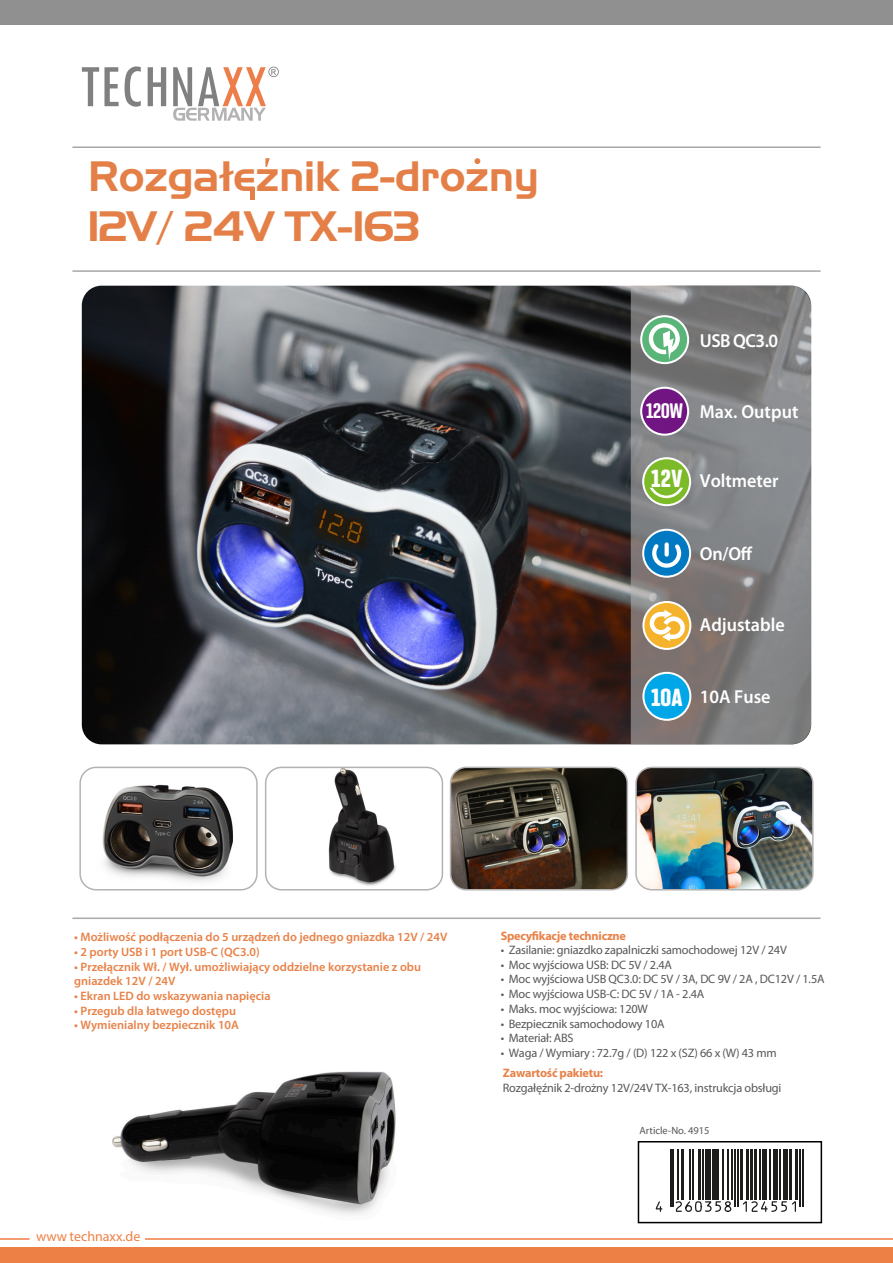
<style>
.page{position:relative;width:893px;height:1263px;background:#fff}
.page>*{position:absolute;margin:0;border:0;box-sizing:border-box;transform-origin:0 0}
.t1{font:41.25px/49.5px "Aero Regular SWFTE";color:#e37f47}
.t2{font:600 18.9px "Myriad Pro";color:#fff;scale:.96 1}
.t3{font:13.95px "Myriad Pro";color:#ed8045}
.t4{font:12.3px "Myriad Pro";letter-spacing:-.015em;color:#595757}
.t5{font:600 12.3px/14.7px "Myriad Pro";color:#e88249}
.t6{font:700 12.3px "Myriad Pro";letter-spacing:-.02em;color:#e88249}
.t7{font:10.5px "Myriad Pro";color:#595757}
.s1{font-family:"Nephrite";font-weight:700;font-size:21px}
.s2{font-family:"Nephrite";font-weight:800;font-size:24.6px}
</style>
<div class="page">
<img style="left:80px;top:1071px;width:363px;height:177px">
<img style="left:82px;top:286px;width:549px;height:458px">
<svg style="left:631px;top:286px;width:180px;height:458px;background:#818081"></svg>
<hr style="left:72px;top:146px;width:749px;height:2px;background:#a6a7a7">
<hr style="left:72px;top:270px;width:749px;height:2px;background:#a6a7a7">
<div style="left:0;top:0;width:893px;height:25px;background:#909091"></div>
<hr style="left:145px;top:1238px;width:748px;height:2px;background:#ed8045">
<hr style="left:0;top:1238px;width:30px;height:2px;background:#ed8045">
<div style="left:0;top:1248px;width:893px;height:15px;background:#ed8045"></div>
<svg style="left:82px;top:67px;width:37px;height:39px"></svg>
<svg style="left:125px;top:66px;width:16px;height:41px"></svg>
<svg style="left:148px;top:67px;width:18px;height:39px"></svg>
<svg style="left:173px;top:67px;width:106px;height:54px"></svg>
<hr style="left:72px;top:917px;width:749px;height:2px;background:#a8a9a9">
<div style="left:643px;top:458px;width:47px;height:47px;background:#7cba27;border-radius:50%"></div>
<div style="left:642px;top:457px;width:49px;height:49px;border:2px solid #fff;border-radius:50%"></div>
<svg style="left:649px;top:487px;width:35px;height:11px"></svg>
<div style="left:643px;top:673px;width:47px;height:47px;background:#00a7e8;border-radius:50%"></div>
<div style="left:642px;top:672px;width:49px;height:49px;border:2px solid #fff;border-radius:50%"></div>
<img style="left:82px;top:767px;width:173px;height:123px">
<img style="left:266px;top:767px;width:176px;height:123px">
<img style="left:451px;top:767px;width:176px;height:123px">
<img style="left:638px;top:767px;width:173px;height:123px">
<div style="left:79px;top:767px;width:179px;height:123px;border:2px solid #b4b2b2;border-radius:16px"></div>
<div style="left:265px;top:767px;width:178px;height:123px;border:2px solid #b4b2b2;border-radius:16px"></div>
<div style="left:450px;top:767px;width:178px;height:123px;border:2px solid #b4b2b2;border-radius:16px"></div>
<div style="left:635px;top:767px;width:179px;height:123px;border:2px solid #b4b2b2;border-radius:16px"></div>
<svg style="left:659px;top:1149px;width:145px;height:63px"></svg>
<hr style="left:670px;top:1149px;width:1px;height:58px;background:#1d1d1b">
<hr style="left:673px;top:1149px;width:1px;height:58px;background:#1d1d1b">
<hr style="left:677px;top:1149px;width:1px;height:51px;background:#1d1d1b">
<hr style="left:681px;top:1149px;width:3px;height:51px;background:#1d1d1b">
<hr style="left:690px;top:1149px;width:1px;height:51px;background:#1d1d1b">
<hr style="left:692px;top:1149px;width:2px;height:51px;background:#1d1d1b">
<hr style="left:698px;top:1149px;width:3px;height:51px;background:#1d1d1b">
<hr style="left:702px;top:1149px;width:2px;height:51px;background:#1d1d1b">
<div style="left:705px;top:1149px;width:6px;height:51px;background:#1d1d1b"></div>
<hr style="left:712px;top:1149px;width:1px;height:51px;background:#1d1d1b">
<hr style="left:715px;top:1149px;width:4px;height:51px;background:#1d1d1b">
<hr style="left:722px;top:1149px;width:1px;height:51px;background:#1d1d1b">
<hr style="left:727px;top:1149px;width:2px;height:51px;background:#1d1d1b">
<hr style="left:732px;top:1149px;width:1px;height:51px;background:#1d1d1b">
<hr style="left:734px;top:1149px;width:2px;height:58px;background:#1d1d1b">
<hr style="left:737px;top:1149px;width:2px;height:58px;background:#1d1d1b">
<hr style="left:740px;top:1149px;width:3px;height:51px;background:#1d1d1b">
<hr style="left:746px;top:1149px;width:2px;height:51px;background:#1d1d1b">
<hr style="left:750px;top:1149px;width:3px;height:51px;background:#1d1d1b">
<hr style="left:754px;top:1149px;width:3px;height:51px;background:#1d1d1b">
<hr style="left:760px;top:1149px;width:1px;height:51px;background:#1d1d1b">
<div style="left:762px;top:1149px;width:5px;height:51px;background:#1d1d1b"></div>
<hr style="left:770px;top:1149px;width:1px;height:51px;background:#1d1d1b">
<hr style="left:774px;top:1149px;width:4px;height:51px;background:#1d1d1b">
<hr style="left:779px;top:1149px;width:2px;height:51px;background:#1d1d1b">
<hr style="left:784px;top:1149px;width:4px;height:51px;background:#1d1d1b">
<hr style="left:789px;top:1149px;width:3px;height:51px;background:#1d1d1b">
<hr style="left:795px;top:1149px;width:3px;height:51px;background:#1d1d1b">
<hr style="left:799px;top:1149px;width:1px;height:58px;background:#1d1d1b">
<hr style="left:802px;top:1149px;width:1px;height:58px;background:#1d1d1b">
<svg style="left:655px;top:1200px;width:8px;height:11px"></svg>
<svg style="left:675px;top:1200px;width:57px;height:12px"></svg>
<svg style="left:741px;top:1200px;width:56px;height:12px"></svg>
<div style="left:638px;top:1141px;width:184px;height:82px;border:2px solid #000"></div>
<svg style="left:641px;top:316px;width:47px;height:47px"></svg>
<div style="left:640px;top:315px;width:49px;height:49px;border:2px solid #fff;border-radius:50%"></div>
<svg style="left:649px;top:323px;width:31px;height:37px"></svg>
<div style="left:641px;top:388px;width:47px;height:47px;background:#711582;border-radius:50%"></div>
<div style="left:640px;top:387px;width:49px;height:49px;border:2px solid #fff;border-radius:50%"></div>
<svg style="left:643px;top:530px;width:47px;height:47px"></svg>
<div style="left:642px;top:529px;width:49px;height:49px;border:2px solid #fff;border-radius:50%"></div>
<svg style="left:652px;top:544px;width:29px;height:25px"></svg>
<svg style="left:665px;top:542px;width:4px;height:15px"></svg>
<svg style="left:643px;top:602px;width:47px;height:47px"></svg>
<div style="left:642px;top:601px;width:49px;height:49px;border:2px solid #fff;border-radius:50%"></div>
<svg style="left:650px;top:610px;width:35px;height:31px"></svg>
<hr style="left:250px;top:187px;width:4px;height:12px;background:#e37f47">
<svg style="left:265px;top:158px;width:5px;height:9px"></svg>
<svg style="left:474px;top:158px;width:6px;height:6px"></svg>
<h1 class="t1" style="left:88px;top:152px;width:452px">Rozgałeznik 2-drozny<br>12V/ 24V TX-163</h1>
<h2 class="t2" style="left:700px;top:330px;width:83px">USB QC3.0</h2>
<h2 class="t2" style="left:646px;top:401px;width:160px"><span class="s1">120W</span> Max. Output</h2>
<h2 class="t2" style="left:651px;top:470px;width:135px"><span class="s2">12V</span> Voltmeter</h2>
<h2 class="t2" style="left:700px;top:543px;width:56px">On/Off</h2>
<h2 class="t2" style="left:700px;top:614px;width:90px">Adjustable</h2>
<h2 class="t2" style="left:651px;top:687px;width:126px"><span class="s2">10A</span> 10A Fuse</h2>
<p class="t5" style="left:74px;top:930px;width:375px">• Możliwość podłączenia do 5 urządzeń do jednego gniazdka 12V / 24V</p>
<p class="t5" style="left:74px;top:944px;width:187px">• 2 porty USB i 1 port USB-C (QC3.0)</p>
<p class="t5" style="left:74px;top:959px;width:348px">• Przełącznik Wł. / Wył. umożliwiający oddzielne korzystanie z obu gniazdek 12V / 24V</p>
<p class="t5" style="left:74px;top:989px;width:198px">• Ekran LED do wskazywania napięcia</p>
<p class="t5" style="left:74px;top:1003px;width:163px">• Przegub dla łatwego dostępu</p>
<p class="t5" style="left:74px;top:1018px;width:166px">• Wymienialny bezpiecznik 10A</p>
<p class="t3" style="left:36px;top:1227px;width:106px">www. technaxx.de</p>
<p class="t6" style="left:501px;top:928px;width:127px">Specyfikacje techniczne</p>
<p class="t4" style="left:501px;top:943px;width:288px">• Zasilanie: gniazdko zapalniczki samochodowej 12V / 24V</p>
<p class="t4" style="left:501px;top:958px;width:173px">• Moc wyjściowa USB: DC 5V / 2.4A</p>
<p class="t4" style="left:501px;top:973px;width:325px">• Moc wyjściowa USB QC3.0: DC 5V / 3A, DC 9V / 2A , DC12V / 1.5A</p>
<p class="t4" style="left:501px;top:987px;width:205px">• Moc wyjściowa USB-C: DC 5V / 1A - 2.4A</p>
<p class="t4" style="left:501px;top:1002px;width:149px">• Maks. moc wyjściowa: 120W</p>
<p class="t4" style="left:501px;top:1017px;width:166px">• Bezpiecznik samochodowy 10A</p>
<p class="t4" style="left:501px;top:1031px;width:74px">• Materiał: ABS</p>
<p class="t4" style="left:501px;top:1046px;width:278px">• Waga / Wymiary : 72.7g / (D) 122 x (SZ) 66 x (W) 43 mm</p>
<p class="t6" style="left:503px;top:1066px;width:102px">Zawartość pakietu:</p>
<p class="t4" style="left:503px;top:1081px;width:280px">Rozgałęźnik 2-drożny 12V/24V TX-163, instrukcja obsługi</p>
<p class="t7" style="left:639px;top:1125px;width:72px">Article-No. 4915</p>
</div>
